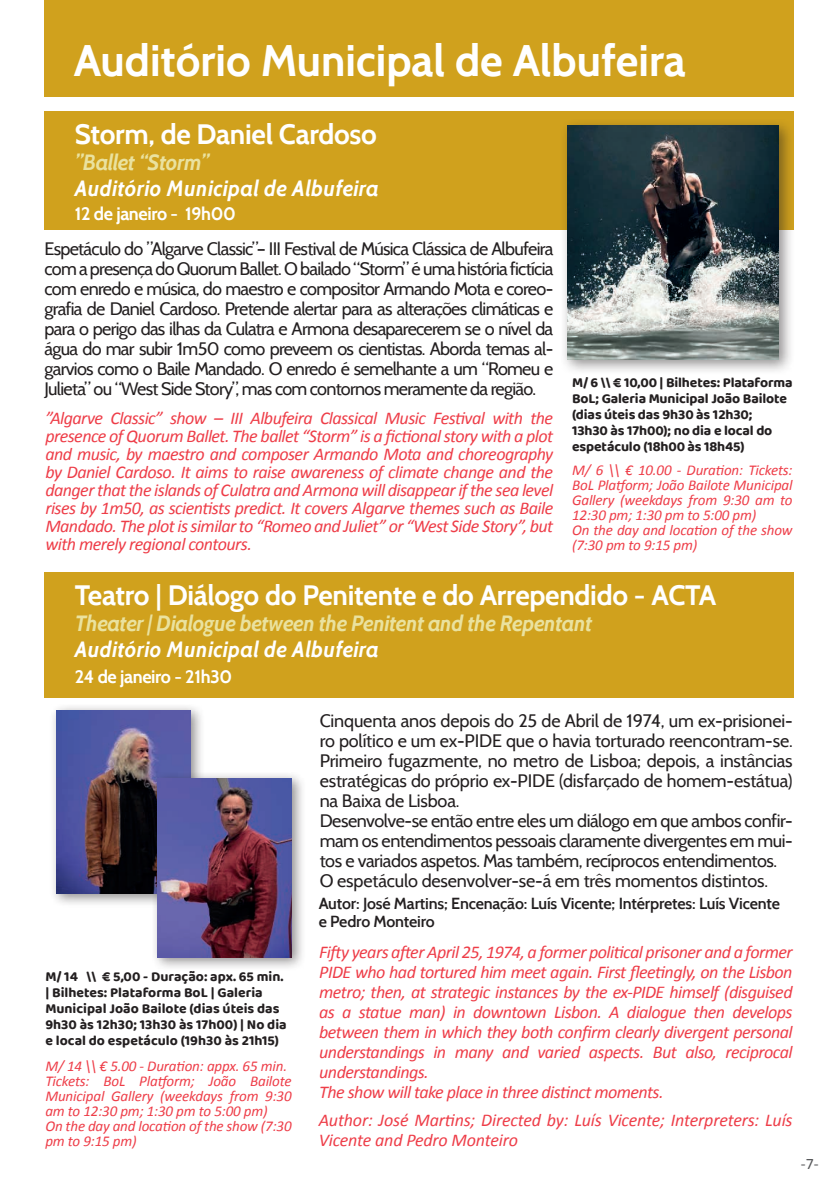
<style>
.page{position:relative;width:840px;height:1191px;background:#fff}
.page>*{position:absolute;margin:0;border:0;box-sizing:border-box;transform-origin:0 0}
.t1{font:700 44px "Cabin";color:#fff}
.t2{font:700 28px "Cabin";letter-spacing:-.01em;color:#fff}
.t3{font:italic 700 22px "Cabin";letter-spacing:-.03em;color:#eae29f}
.t4{font:italic 700 22px "Cabin";color:#fff}
.t5{font:18px/20px "Cabin";letter-spacing:-.015em;color:#231f20;text-align:justify}
.t6{font:italic 18px/18px "Calibri";letter-spacing:-.03em;color:#ee3d48;text-align:justify}
.t7{font:italic 18px/20px "Calibri";letter-spacing:-.01em;color:#ee3d48}
.t8{font:700 18px "Cabin";letter-spacing:-.02em;color:#fff}
.t9{font:600 16px/18px "Cabin";letter-spacing:-.01em;color:#231f20}
.t10{font:16px "Calibri";color:#57585a}
.t11{font:italic 15px/15px "Calibri";letter-spacing:-.01em;color:#ee3d48}
.t12{font:700 14px/16px "Baloo 2";letter-spacing:-.005em;color:#231f20}
</style>
<div class="page">
<div style="left:44px;top:111px;width:749px;height:119px;background:#d0a11d"></div>
<div style="left:44px;top:0;width:749px;height:97px;background:#d0a11d"></div>
<div style="left:49px;top:703px;width:156px;height:205px;background:#231f20;opacity:.5"></div>
<img style="left:57px;top:710px;width:133px;height:183px">
<div style="left:150px;top:771px;width:156px;height:200px;background:#231f20;opacity:.5"></div>
<img style="left:158px;top:778px;width:133px;height:179px">
<div style="left:559px;top:118px;width:235px;height:257px;background:#231f20;opacity:.5"></div>
<img style="left:567px;top:126px;width:211px;height:233px">
<div style="left:44px;top:572px;width:749px;height:125px;background:#d0a11d"></div>
<h1 class="t1" style="left:74px;top:34px;width:613px">Auditório Municipal de Albufeira</h1>
<h2 class="t2" style="left:75px;top:117px;width:303px">Storm, de Daniel Cardoso</h2>
<p class="t3" style="left:75px;top:149px;width:136px">”Ballet “Storm”</p>
<p class="t4" style="left:75px;top:175px;width:305px">Auditório Municipal de Albufeira</p>
<p class="t8" style="left:75px;top:203px;width:162px">12 de janeiro - 19h00</p>
<p class="t5" style="left:44px;top:239px;width:510px">Espetáculo do ”Algarve Classic”– III Festival de Música Clássica de Albufeira com a presença do Quorum Ballet. O bailado “Storm” é uma história fictícia com enredo e música, do maestro e compositor Armando Mota e coreo&shy;grafia de Daniel Cardoso. Pretende alertar para as alterações climáticas e para o perigo das ilhas da Culatra e Armona desaparecerem se o nível da água do mar subir 1m50 como preveem os cientistas. Aborda temas al&shy;garvios como o Baile Mandado. O enredo é semelhante a um “Romeu e Julieta” ou “West Side Story”, mas com contornos meramente da região.</p>
<p class="t6" style="left:45px;top:408px;width:509px">”Algarve Classic” show – III Albufeira Classical Music Festival with the presence of Quorum Ballet. The ballet “Storm” is a fictional story with a plot and music, by maestro and composer Armando Mota and choreography by Daniel Cardoso. It aims to raise awareness of climate change and the danger that the islands of Culatra and Armona will disappear if the sea level rises by 1m50, as scientists predict. It covers Algarve themes such as Baile Mandado. The plot is similar to “Romeo and Juliet” or “West Side Story”, but with merely regional contours.</p>
<p class="t12" style="left:571px;top:374px;width:222px">M/ 6 \\ € 10,00 | Bilhetes: Plataforma<br>BoL; Galeria Municipal João Bailote (dias úteis das 9h30 às 12h30;<br>13h30 às 17h00); no dia e local do espetáculo (18h00 às 18h45)</p>
<p class="t11" style="left:571px;top:462px;width:222px">M/ 6 \\ € 10.00 - Duration: Tickets:<br>BoL Platform; João Bailote Municipal<br>Gallery (weekdays from 9:30 am to<br>12:30 pm; 1:30 pm to 5:00 pm)<br>On the day and location of the show (7:30 pm to 9:15 pm)</p>
<h2 class="t2" style="left:75px;top:578px;width:643px">Teatro | Diálogo do Penitente e do Arrependido - ACTA</h2>
<p class="t3" style="left:75px;top:610px;width:519px">Theater | Dialogue between the Penitent and the Repentant</p>
<p class="t4" style="left:75px;top:636px;width:305px">Auditório Municipal de Albufeira</p>
<p class="t8" style="left:75px;top:665px;width:159px">24 de janeiro - 21h30</p>
<p class="t12" style="left:45px;top:968px;width:243px">M/ 14 \\ € 5,00 - Duração: apx. 65 min. | Bilhetes: Plataforma BoL | Galeria Municipal João Bailote (dias úteis das 9h30 às 12h30; 13h30 às 17h00) | No dia e local do espetáculo (19h30 às 21h15)</p>
<p class="t11" style="left:45px;top:1057px;width:248px">M/ 14 \\ € 5.00 - Duration: appx. 65 min.<br>Tickets: BoL Platform; João Bailote<br>Municipal Gallery (weekdays from 9:30 am to 12:30 pm; 1:30 pm to 5:00 pm)<br>On the day and location of the show (7:30 pm to 9:15 pm)</p>
<p class="t5" style="left:319px;top:711px;width:474px;text-align:left">Cinquenta anos depois do 25 de Abril de 1974, um ex-prisionei&shy;ro político e um ex-PIDE que o havia torturado reencontram-se.<br>Primeiro fugazmente, no metro de Lisboa; depois, a instâncias estratégicas do próprio ex-PIDE (disfarçado de homem-estátua) na Baixa de Lisboa.<br>Desenvolve-se então entre eles um diálogo em que ambos confir&shy;mam os entendimentos pessoais claramente divergentes em mui&shy;tos e variados aspetos. Mas também, recíprocos entendimentos.<br>O espetáculo desenvolver-se-á em três momentos distintos.</p>
<p class="t9" style="left:318px;top:894px;width:462px">Autor: José Martins; Encenação: Luís Vicente; Intérpretes: Luís Vicente e Pedro Monteiro</p>
<p class="t6" style="left:319px;top:940px;width:474px;line-height:20px;text-align:left">Fifty years after April 25, 1974, a former political prisoner and a former PIDE who had tortured him meet again. First fleetingly, on the Lisbon metro; then, at strategic instances by the ex-PIDE himself (disguised as a statue man) in downtown Lisbon. A dialogue then develops between them in which they both confirm clearly divergent personal understandings in many and varied aspects. But also, reciprocal understandings.<br>The show will take place in three distinct moments.</p>
<p class="t7" style="left:318px;top:1108px;width:475px">Author: José Martins; Directed by: Luís Vicente; Interpreters: Luís<br>Vicente and Pedro Monteiro</p>
<p class="t10" style="left:800px;top:1153px;width:19px">-7-</p>
</div>
